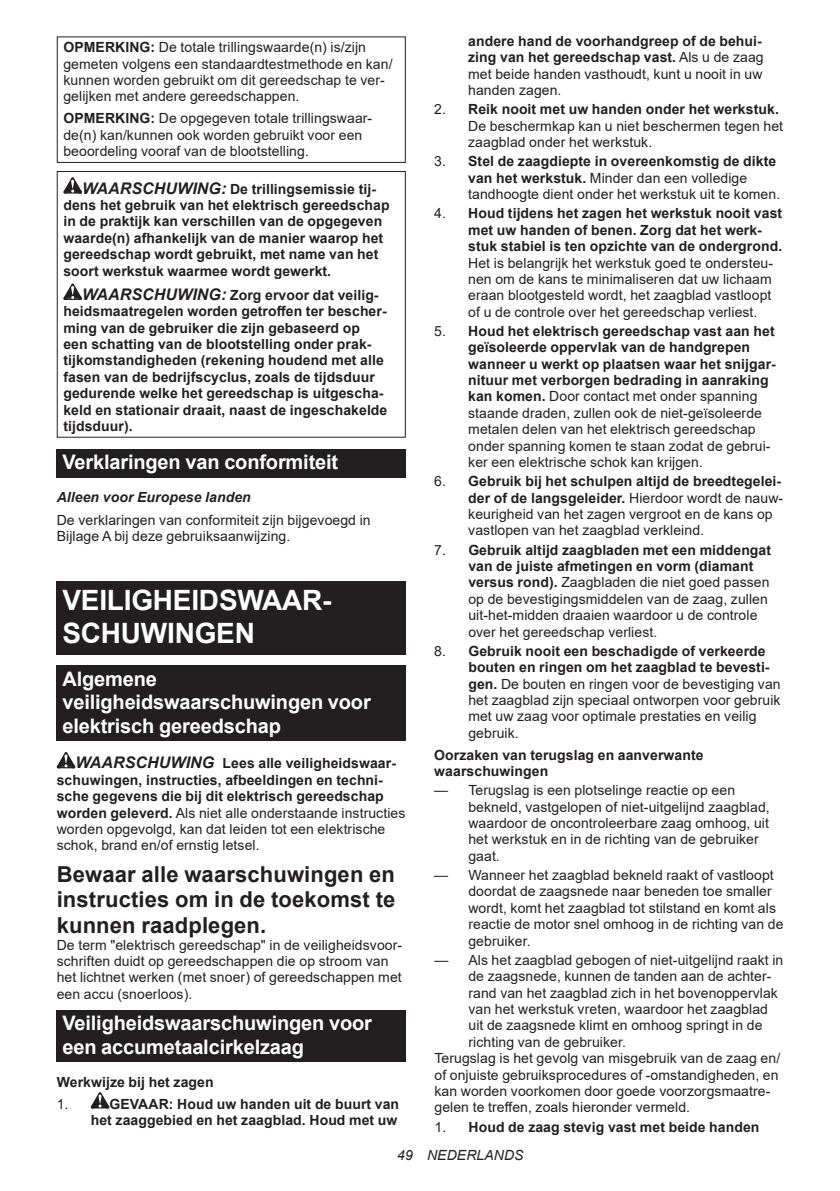
<style>
.page{position:relative;width:840px;height:1191px;background:#fff}
.page>*{position:absolute;margin:0;border:0;box-sizing:border-box;transform-origin:0 0}
.t1{font:700 28px/32.8px "Arial";letter-spacing:-.01em;color:#fff}
.t2{font:700 22px/25.8px "Arial";letter-spacing:.005em;color:#231f20;text-align:justify}
.t3{font:700 20px/23.4px "Arial";letter-spacing:-.01em;color:#fff}
.t4{font:14px/16.4px "Arial";letter-spacing:.005em;color:#231f20}
.t5{font:700 14px/16.4px "Arial";letter-spacing:.005em;color:#231f20}
.t6{font:italic 700 14px "Arial";letter-spacing:.005em;color:#231f20}
.t7{font:italic 14px "Arial";letter-spacing:.005em;color:#231f20}
.s1{font-weight:700}
.s2{font-style:italic;font-size:16px}
.s3{font-weight:400}
</style>
<div class="page">
<div style="left:57px;top:36px;width:348px;height:127px;border:1px solid #231f20"></div>
<svg style="left:63px;top:177px;width:19px;height:17px"></svg>
<svg style="left:63px;top:283px;width:19px;height:17px"></svg>
<div style="left:57px;top:171px;width:348px;height:267px;border:1px solid #231f20"></div>
<div style="left:57px;top:449px;width:348px;height:28px;background:#231f20"></div>
<div style="left:57px;top:580px;width:348px;height:74px;background:#231f20"></div>
<div style="left:57px;top:666px;width:348px;height:75px;background:#231f20"></div>
<svg style="left:57px;top:752px;width:18px;height:16px"></svg>
<div style="left:57px;top:1010px;width:348px;height:52px;background:#231f20"></div>
<svg style="left:91px;top:1092px;width:18px;height:16px"></svg>
<p class="t4" style="left:63px;top:39px;width:330px"><span class="s1">OPMERKING:</span> De totale trillingswaarde(n) is/zijn gemeten volgens een standaardtestmethode en kan/ kunnen worden gebruikt om dit gereedschap te ver&shy;gelijken met andere gereedschappen.</p>
<p class="t4" style="left:63px;top:110px;width:310px"><span class="s1">OPMERKING:</span> De opgegeven totale trillingswaar&shy;de(n) kan/kunnen ook worden gebruikt voor een beoordeling vooraf van de blootstelling.</p>
<p class="t5" style="left:63px;top:181px;width:327px;text-indent:19px"><span class="s2">WAARSCHUWING:</span> De trillingsemissie tij&shy;dens het gebruik van het elektrisch gereedschap in de praktijk kan verschillen van de opgegeven waarde(n) afhankelijk van de manier waarop het gereedschap wordt gebruikt, met name van het soort werkstuk waarmee wordt gewerkt.</p>
<p class="t5" style="left:63px;top:287px;width:325px;text-indent:19px"><span class="s2">WAARSCHUWING:</span> Zorg ervoor dat veilig&shy;heidsmaatregelen worden getroffen ter bescher&shy;ming van de gebruiker die zijn gebaseerd op een schatting van de blootstelling onder prak&shy;tijkomstandigheden (rekening houdend met alle fasen van de bedrijfscyclus, zoals de tijdsduur gedurende welke het gereedschap is uitgescha&shy;keld en stationair draait, naast de ingeschakelde tijdsduur).</p>
<h3 class="t3" style="left:62px;top:450px;width:277px">Verklaringen van conformiteit</h3>
<p class="t6" style="left:57px;top:488px;width:195px">Alleen voor Europese landen</p>
<p class="t4" style="left:57px;top:511px;width:315px">De verklaringen van conformiteit zijn bijgevoegd in<br>Bijlage A bij deze gebruiksaanwijzing.</p>
<h1 class="t1" style="left:62px;top:584px;width:270px">VEILIGHEIDSWAAR-<br>SCHUWINGEN</h1>
<h3 class="t3" style="left:62px;top:667px;width:310px">Algemene veiligheidswaarschuwingen voor elektrisch gereedschap</h3>
<p class="t5" style="left:57px;top:755px;width:350px;text-indent:19px"><span class="s2">WAARSCHUWING</span> Lees alle veiligheidswaar&shy;schuwingen, instructies, afbeeldingen en techni&shy;sche gegevens die bij dit elektrisch gereedschap worden geleverd. <span class="s3">Als niet alle onderstaande instructies worden opgevolgd, kan dat leiden tot een elektrische schok, brand en/of ernstig letsel.</span></p>
<h2 class="t2" style="left:57px;top:861px;width:340px">Bewaar alle waarschuwingen en instructies om in de toekomst te kunnen raadplegen.</h2>
<p class="t4" style="left:57px;top:936px;width:346px">De term "elektrisch gereedschap" in de veiligheidsvoor&shy;schriften duidt op gereedschappen die op stroom van het lichtnet werken (met snoer) of gereedschappen met een accu (snoerloos).</p>
<h3 class="t3" style="left:62px;top:1011px;width:311px">Veiligheidswaarschuwingen voor een accumetaalcirkelzaag</h3>
<p class="t5" style="left:57px;top:1074px;width:158px">Werkwijze bij het zagen</p>
<p class="t4" style="left:57px;top:1095px;width:13px">1.</p>
<p class="t5" style="left:91px;top:1095px;width:310px;text-align:right">GEVAAR: Houd uw handen uit de buurt van het zaaggebied en het zaagblad. Houd met uw</p>
<p class="t5" style="left:468px;top:33px;width:297px">andere hand de voorhandgreep of de behui&shy;zing van het gereedschap vast. <span class="s3">Als u de zaag met beide handen vasthoudt, kunt u nooit in uw handen zagen.</span></p>
<p class="t4" style="left:468px;top:101px;width:316px;text-indent:-34px">2. <span class="s1">Reik nooit met uw handen onder het werkstuk.<br></span>De beschermkap kan u niet beschermen tegen het zaagblad onder het werkstuk.</p>
<p class="t4" style="left:468px;top:153px;width:313px;text-indent:-34px">3. <span class="s1">Stel de zaagdiepte in overeenkomstig de dikte van het werkstuk.</span> Minder dan een volledige tandhoogte dient onder het werkstuk uit te komen.</p>
<p class="t5" style="left:468px;top:205px;width:315px;text-indent:-34px"><span class="s3">4.</span> Houd tijdens het zagen het werkstuk nooit vast met uw handen of benen. Zorg dat het werk&shy;stuk stabiel is ten opzichte van de ondergrond.</p>
<p class="t4" style="left:468px;top:254px;width:306px;text-align:justify">Het is belangrijk het werkstuk goed te ondersteu&shy;nen om de kans te minimaliseren dat uw lichaam eraan blootgesteld wordt, het zaagblad vastloopt of u de controle over het gereedschap verliest.</p>
<p class="t4" style="left:468px;top:323px;width:309px;text-indent:-34px">5. <span class="s1">Houd het elektrisch gereedschap vast aan het geïsoleerde oppervlak van de handgrepen wanneer u werkt op plaatsen waar het snijgar&shy;nituur met verborgen bedrading in aanraking kan komen.</span> Door contact met onder spanning staande draden, zullen ook de niet-geïsoleerde metalen delen van het elektrisch gereedschap onder spanning komen te staan zodat de gebrui&shy;ker een elektrische schok kan krijgen.</p>
<p class="t4" style="left:468px;top:473px;width:316px;text-indent:-34px">6. <span class="s1">Gebruik bij het schulpen altijd de breedtegelei&shy;der of de langsgeleider.</span> Hierdoor wordt de nauw&shy;keurigheid van het zagen vergroot en de kans op vastlopen van het zaagblad verkleind.</p>
<p class="t4" style="left:468px;top:541px;width:304px;text-indent:-34px">7. <span class="s1">Gebruik altijd zaagbladen met een middengat van de juiste afmetingen en vorm (diamant versus rond).</span> Zaagbladen die niet goed passen op de bevestigingsmiddelen van de zaag, zullen uit-het-midden draaien waardoor u de controle over het gereedschap verliest.</p>
<p class="t4" style="left:468px;top:642px;width:314px;text-indent:-34px">8. <span class="s1">Gebruik nooit een beschadigde of verkeerde bouten en ringen om het zaagblad te bevesti&shy;gen.</span> De bouten en ringen voor de bevestiging van het zaagblad zijn speciaal ontworpen voor gebruik met uw zaag voor optimale prestaties en veilig gebruik.</p>
<p class="t5" style="left:434px;top:746px;width:270px">Oorzaken van terugslag en aanverwante waarschuwingen</p>
<p class="t4" style="left:468px;top:782px;width:303px;text-indent:-34px">— Terugslag is een plotselinge reactie op een bekneld, vastgelopen of niet-uitgelijnd zaagblad, waardoor de oncontroleerbare zaag omhoog, uit het werkstuk en in de richting van de gebruiker gaat.</p>
<p class="t4" style="left:468px;top:867px;width:316px;text-indent:-34px">— Wanneer het zaagblad bekneld raakt of vastloopt doordat de zaagsnede naar beneden toe smaller wordt, komt het zaagblad tot stilstand en komt als reactie de motor snel omhoog in de richting van de gebruiker.</p>
<p class="t4" style="left:434px;top:951px;width:350px">— Als het zaagblad gebogen of niet-uitgelijnd raakt in</p>
<p class="t4" style="left:468px;top:968px;width:304px">de zaagsnede, kunnen de tanden aan de achter-</p>
<p class="t4" style="left:468px;top:984px;width:311px">rand van het zaagblad zich in het bovenoppervlak</p>
<p class="t4" style="left:468px;top:1000px;width:301px">van het werkstuk vreten, waardoor het zaagblad</p>
<p class="t4" style="left:468px;top:1017px;width:295px">uit de zaagsnede klimt en omhoog springt in de</p>
<p class="t4" style="left:468px;top:1033px;width:159px">richting van de gebruiker.</p>
<p class="t4" style="left:434px;top:1050px;width:347px">Terugslag is het gevolg van misgebruik van de zaag en/</p>
<p class="t4" style="left:434px;top:1066px;width:345px">of onjuiste gebruiksprocedures of -omstandigheden, en</p>
<p class="t4" style="left:434px;top:1082px;width:337px">kan worden voorkomen door goede voorzorgsmaatre-</p>
<p class="t4" style="left:434px;top:1099px;width:257px">gelen te treffen, zoals hieronder vermeld.</p>
<p class="t5" style="left:434px;top:1118px;width:326px"><span class="s3">1.</span> Houd de zaag stevig vast met beide handen</p>
<p class="t7" style="left:397px;top:1146px;width:128px">49 NEDERLANDS</p>
</div>
